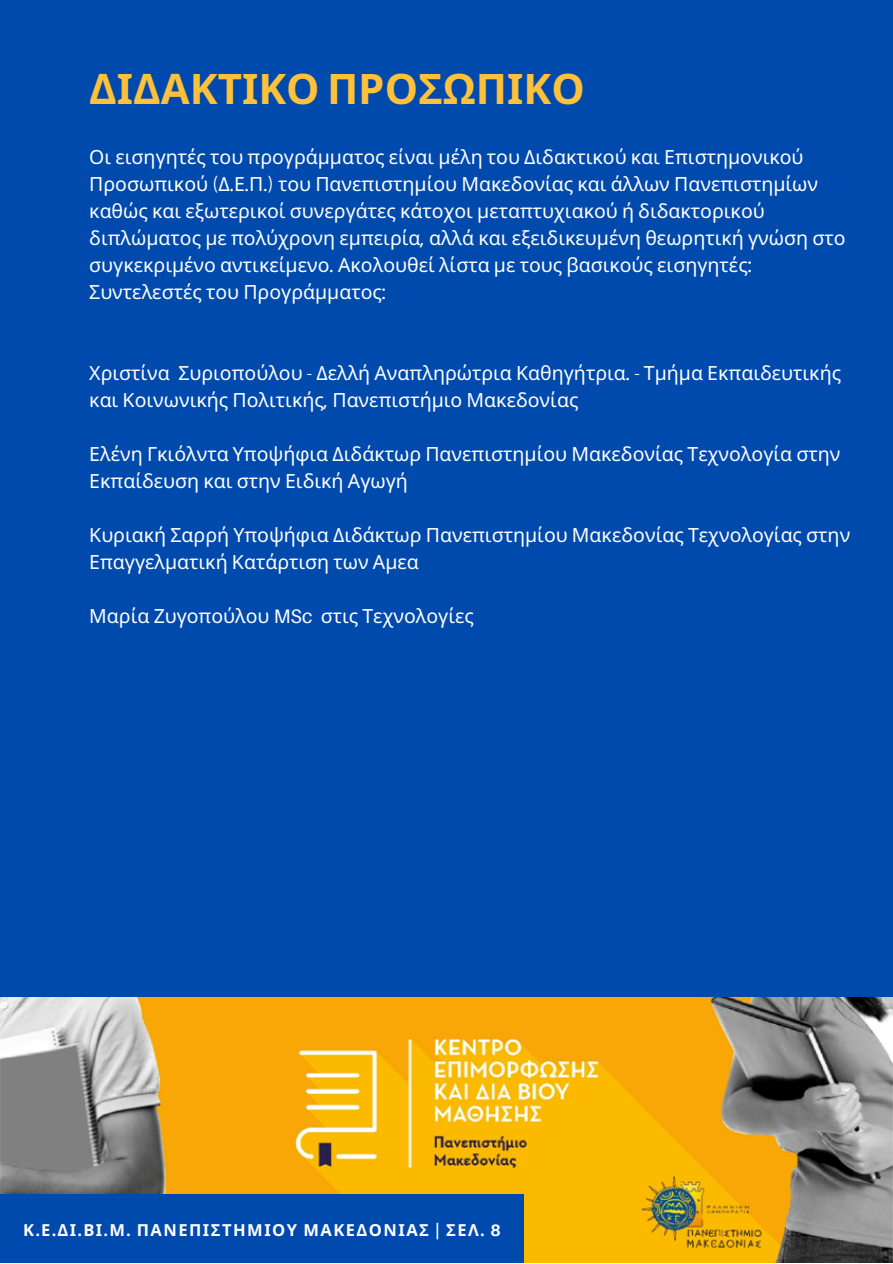
<style>
.page{position:relative;width:893px;height:1264px;background:#fff}
.page>*{position:absolute;margin:0;border:0;box-sizing:border-box;transform-origin:0 0}
.t1{font:700 42px "Noto Sans";color:#ffc13a}
.t2{font:19.5px/27px "Noto Sans";color:#fff}
.t3{font:700 16.5px "Noto Sans";letter-spacing:.09em;color:#fff}
.s1{font-family:"Aileron"}
</style>
<div class="page">
<div style="left:0;top:0;width:892px;height:1262px;background:#004aad"></div>
<img style="left:0;top:997px;width:892px;height:265px">
<div style="left:0;top:1194px;width:524px;height:68px;background:#004aad"></div>
<h1 class="t1" style="left:89px;top:59px;width:497px">ΔΙΔΑΚΤΙΚΟ ΠΡΟΣΩΠΙΚΟ</h1>
<p class="t2" style="left:89px;top:143px;width:757px">Οι εισηγητές του προγράμματος είναι μέλη του Διδακτικού και Επιστημονικού Προσωπικού <span class="s1">(</span>Δ<span class="s1">.</span>Ε<span class="s1">.</span>Π<span class="s1">.)</span> του Πανεπιστημίου Μακεδονίας και άλλων Πανεπιστημίων καθώς και εξωτερικοί συνεργάτες κάτοχοι μεταπτυχιακού ή διδακτορικού διπλώματος με πολύχρονη εμπειρία<span class="s1">,</span> αλλά και εξειδικευμένη θεωρητική γνώση στο συγκεκριμένο αντικείμενο<span class="s1">.</span> Ακολουθεί λίστα με τους βασικούς εισηγητές<span class="s1">:<br></span>Συντελεστές του Προγράμματος<span class="s1">:</span></p>
<p class="t2" style="left:89px;top:359px;width:753px">Χριστίνα Συριοπούλου <span class="s1">-</span> Δελλή Αναπληρώτρια Καθηγήτρια<span class="s1">. -</span> Τμήμα Εκπαιδευτικής και Κοινωνικής Πολιτικής<span class="s1">,</span> Πανεπιστήμιο Μακεδονίας</p>
<p class="t2" style="left:89px;top:440px;width:752px">Ελένη Γκιόλντα Υποψήφια Διδάκτωρ Πανεπιστημίου Μακεδονίας Τεχνολογία στην<br>Εκπαίδευση και στην Ειδική Αγωγή</p>
<p class="t2" style="left:89px;top:521px;width:762px">Κυριακή Σαρρή Υποψήφια Διδάκτωρ Πανεπιστημίου Μακεδονίας Τεχνολογίας στην<br>Επαγγελματική Κατάρτιση των Αμεα</p>
<p class="t2" style="left:89px;top:602px;width:386px">Μαρία Ζυγοπούλου <span class="s1">MSc</span> στις Τεχνολογίες</p>
<p class="t3" style="left:23px;top:1218px;width:479px">Κ<span class="s1">.</span>Ε<span class="s1">.</span>ΔΙ<span class="s1">.</span>ΒΙ<span class="s1">.</span>Μ<span class="s1">.</span> ΠΑΝΕΠΙΣΤΗΜΙΟΥ ΜΑΚΕΔΟΝΙΑΣ <span class="s1">|</span> ΣΕΛ<span class="s1">. 8</span></p>
</div>
